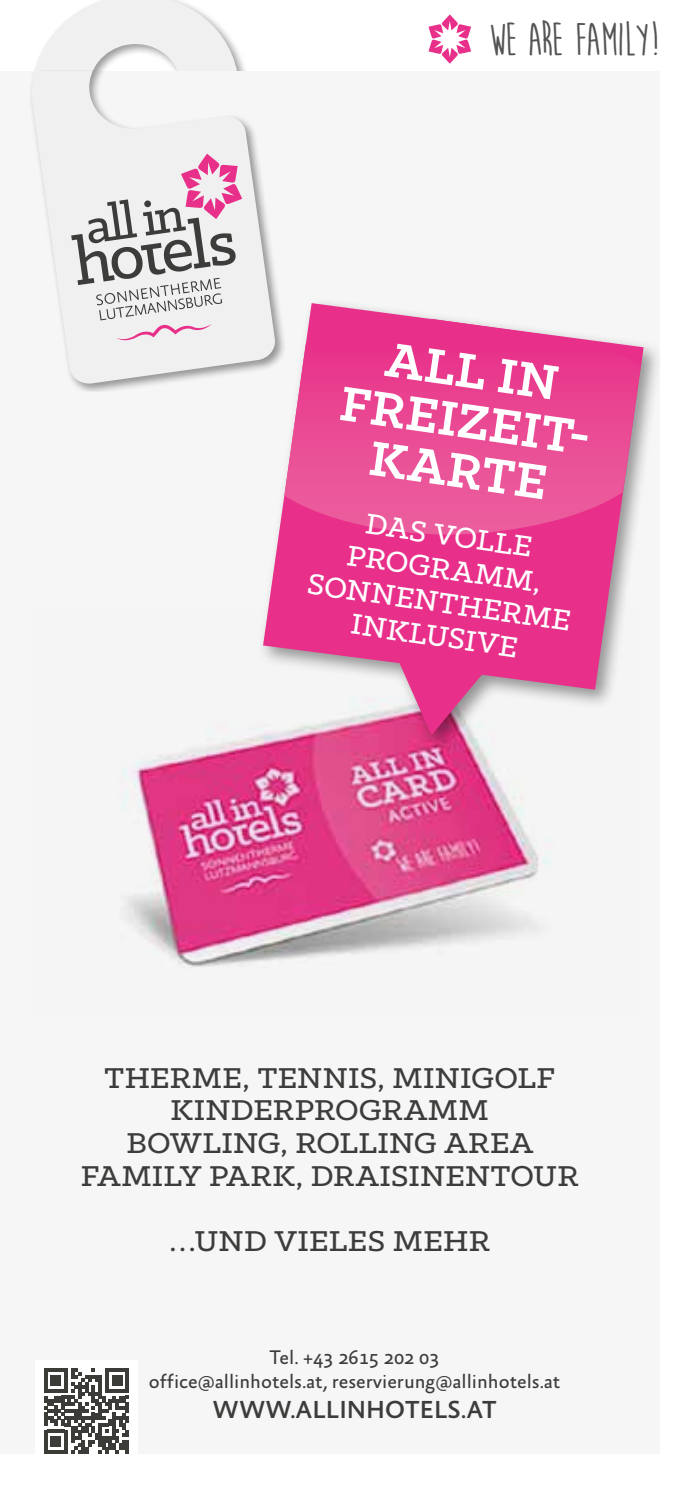
<style>
.page{position:relative;width:695px;height:1489px;background:#fff}
.page>*{position:absolute;margin:0;border:0;box-sizing:border-box;transform-origin:0 0}
.t1{font:700 55px/49.8px "Klinic Slab";color:#fff}
.t2{font:700 47.75px "Moon Flower";letter-spacing:-.05em;color:#555454}
.t3{font:500 32.5px "Klinic Slab";letter-spacing:.01em;color:#3c3c3b}
.t4{font:500 32.5px/33.8px "Klinic Slab";color:#fff;text-align:center}
.t5{font:500 25px "Absara Sans";color:#3c3c3b}
.t6{font:20px/24px "Absara Sans";color:#3c3c3b;text-align:center}
</style>
<div class="page">
<div style="left:0;top:71px;width:659px;height:1382px;background:#f6f6f6"></div>
<svg style="left:34px;top:0;width:211px;height:71px"></svg>
<div style="left:28px;top:71px;width:258px;height:321px;background:#000;opacity:.4"></div>
<svg style="left:28px;top:71px;width:248px;height:314px"></svg>
<svg style="left:428px;top:15px;width:43px;height:49px"></svg>
<svg style="left:71px;top:154px;width:171px;height:186px"></svg>
<div style="left:35px;top:1359px;width:102px;height:103px;background:#fff"></div>
<svg style="left:44px;top:1368px;width:85px;height:85px"></svg>
<img style="left:123px;top:736px;width:429px;height:232px">
<div style="left:257px;top:297px;width:406px;height:456px;background:#000;opacity:.4"></div>
<svg style="left:263px;top:303px;width:380px;height:432px;fill:#e8308a"></svg>
<svg style="left:284px;top:319px;width:356px;height:215px;background:#e9549a"></svg>
<svg style="left:571px;top:433px;width:16px;height:8px"></svg>
<h2 class="t2" style="left:487px;top:15px;width:173px">WE ARE FAMILY!</h2>
<h1 class="t1" style="left:350px;top:327px;width:215px;text-indent:40px;rotate:8deg">all in<br>FREIZEIT</h1>
<h1 class="t1" style="left:373px;top:431px;width:39px;rotate:8deg">KARTE</h1>
<p class="t4" style="left:320px;top:499px;width:267px;rotate:8deg">DAS VOLLE<br>PROGRAMM,<br>SONNENTHERME<br>INKLUSIVE</p>
<p class="t3" style="left:105px;top:1056px;width:451px">THERME, TENNIS, MINIGOLF</p>
<p class="t3" style="left:170px;top:1089px;width:320px">KINDERPROGRAMM</p>
<p class="t3" style="left:126px;top:1121px;width:408px">BOWLING, ROLLING AREA</p>
<p class="t3" style="left:81px;top:1154px;width:252px">FAMILY PARK, DRAISINENTOUR</p>
<p class="t3" style="left:169px;top:1219px;width:322px">…UND VIELES MEHR</p>
<p class="t6" style="left:149px;top:1346px;width:413px">Tel. +43 2615 202 03<br>office@allinhotels.at, reservierung@allinhotels.at</p>
<p class="t5" style="left:212px;top:1396px;width:285px">WWW.ALLINHOTELS.AT</p>
</div>
